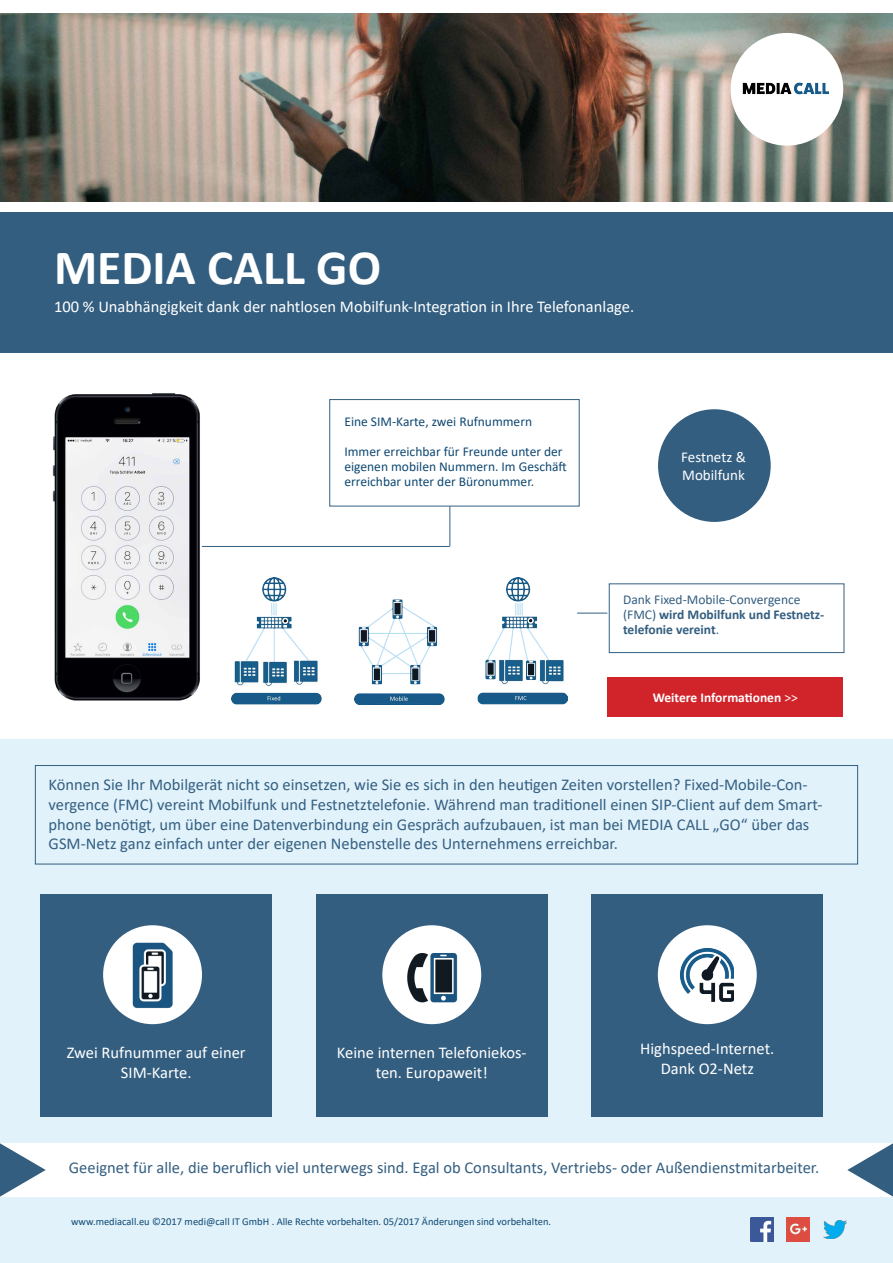
<style>
.page{position:relative;width:893px;height:1263px;background:#fff}
.page>*{position:absolute;margin:0;border:0;box-sizing:border-box;transform-origin:0 0}
.t1{font:700 49.5px "Calibri";color:#fff}
.t2{font:16.5px/19.8px "Calibri";color:#345f81}
.t3{font:16.5px/19.8px "Calibri";color:#fff;text-align:center}
.t4{font:16.5px "Calibri";color:#335e80}
.t5{font:15px "Calibri";color:#fff}
.t6{font:13.5px/15px "Calibri";color:#0f4973}
.t7{font:700 13.5px/15px "Calibri";color:#335e80}
.t8{font:700 13.5px "Calibri";color:#fff}
.t9{font:10.5px "Calibri";color:#0f4973}
.s1{font-weight:400}
</style>
<div class="page">
<div style="left:0;top:213px;width:893px;height:140px;background:#335e80"></div>
<div style="left:0;top:740px;width:893px;height:523px;background:#e1f2fb"></div>
<img style="left:0;top:13px;width:893px;height:189px">
<div style="left:731px;top:33px;width:112px;height:113px;background:#fff;border-radius:50%"></div>
<img style="left:743px;top:82px;width:86px;height:13px">
<div style="left:609px;top:584px;width:235px;height:69px;border:1px solid #335e80"></div>
<div style="left:0;top:1143px;width:893px;height:54px;background:#fff"></div>
<svg style="left:0;top:1143px;width:46px;height:54px"></svg>
<svg style="left:847px;top:1143px;width:46px;height:53px"></svg>
<div style="left:35px;top:765px;width:823px;height:99px;border:1px solid #335e80"></div>
<img style="left:750px;top:1217px;width:24px;height:24px">
<img style="left:786px;top:1217px;width:24px;height:24px">
<img style="left:823px;top:1220px;width:23px;height:19px">
<div style="left:607px;top:677px;width:236px;height:39px;background:#d1232a"></div>
<img style="left:0;top:393px;width:320px;height:347px">
<div style="left:658px;top:409px;width:113px;height:113px;background:#335e80;border-radius:50%"></div>
<hr style="left:577px;top:613px;width:30px;height:1px;background:#335e80">
<div style="left:330px;top:399px;width:249px;height:107px;border:1px solid #335e80"></div>
<hr style="left:202px;top:546px;width:248px;height:1px;background:#335e80">
<hr style="left:450px;top:506px;width:1px;height:40px;background:#335e80">
<img style="left:232px;top:578px;width:335px;height:126px">
<div style="left:40px;top:894px;width:232px;height:222px;background:#335e80"></div>
<div style="left:316px;top:894px;width:232px;height:222px;background:#335e80"></div>
<div style="left:591px;top:894px;width:232px;height:222px;background:#335e80"></div>
<div style="left:103px;top:925px;width:99px;height:99px;background:#fff;border-radius:50%"></div>
<img style="left:132px;top:942px;width:41px;height:66px">
<div style="left:382px;top:925px;width:99px;height:99px;background:#fff;border-radius:50%"></div>
<div style="left:658px;top:925px;width:99px;height:99px;background:#fff;border-radius:50%"></div>
<img style="left:407px;top:953px;width:51px;height:50px">
<img style="left:681px;top:948px;width:53px;height:53px">
<p class="t1" style="left:54px;top:233px;width:329px">MEDIA CALL GO</p>
<p class="t3" style="left:54px;top:296px;width:582px">100 % Unabhängigkeit dank der nahtlosen Mobilfunk-Integration in Ihre Telefonanlage.</p>
<p class="t6" style="left:344px;top:414px;width:189px">Eine SIM-Karte, zwei Rufnummern</p>
<p class="t6" style="left:344px;top:444px;width:224px">Immer erreichbar für Freunde unter der eigenen mobilen Nummern. Im Geschäft erreichbar unter der Büronummer.</p>
<p class="t5" style="left:681px;top:447px;width:66px">Festnetz &amp;</p>
<p class="t5" style="left:682px;top:465px;width:64px">Mobilfunk</p>
<p class="t7" style="left:623px;top:591px;width:203px"><span class="s1">Dank Fixed-Mobile-Convergence (FMC)</span> wird Mobilfunk und Festnetz&shy;telefonie vereint<span class="s1">.</span></p>
<p class="t8" style="left:653px;top:688px;width:147px">Weitere Informationen <span class="s1">&gt;&gt;</span></p>
<p class="t2" style="left:49px;top:774px;width:775px">Können Sie Ihr Mobilgerät nicht so einsetzen, wie Sie es sich in den heutigen Zeiten vorstellen? Fixed-Mobile-Con&shy;vergence (FMC) vereint Mobilfunk und Festnetztelefonie. Während man traditionell einen SIP-Client auf dem Smart&shy;phone benötigt, um über eine Datenverbindung ein Gespräch aufzubauen, ist man bei MEDIA CALL „GO“ über das GSM-Netz ganz einfach unter der eigenen Nebenstelle des Unternehmens erreichbar.</p>
<p class="t3" style="left:67px;top:1042px;width:180px">Zwei Rufnummer auf einer<br>SIM-Karte.</p>
<p class="t3" style="left:337px;top:1042px;width:191px">Keine internen Telefoniekos&shy;ten. Europaweit!</p>
<p class="t3" style="left:640px;top:1038px;width:136px">Highspeed-Internet.</p>
<p class="t3" style="left:661px;top:1058px;width:95px">Dank O2-Netz</p>
<p class="t4" style="left:69px;top:1156px;width:752px">Geeignet für alle, die beruflich viel unterwegs sind. Egal ob Consultants, Vertriebs- oder Außendienstmitarbeiter.</p>
<p class="t9" style="left:71px;top:1214px;width:482px">www.mediacall.eu ©2017 medi@call IT GmbH . Alle Rechte vorbehalten. 05/2017 Änderungen sind vorbehalten.</p>
</div>
